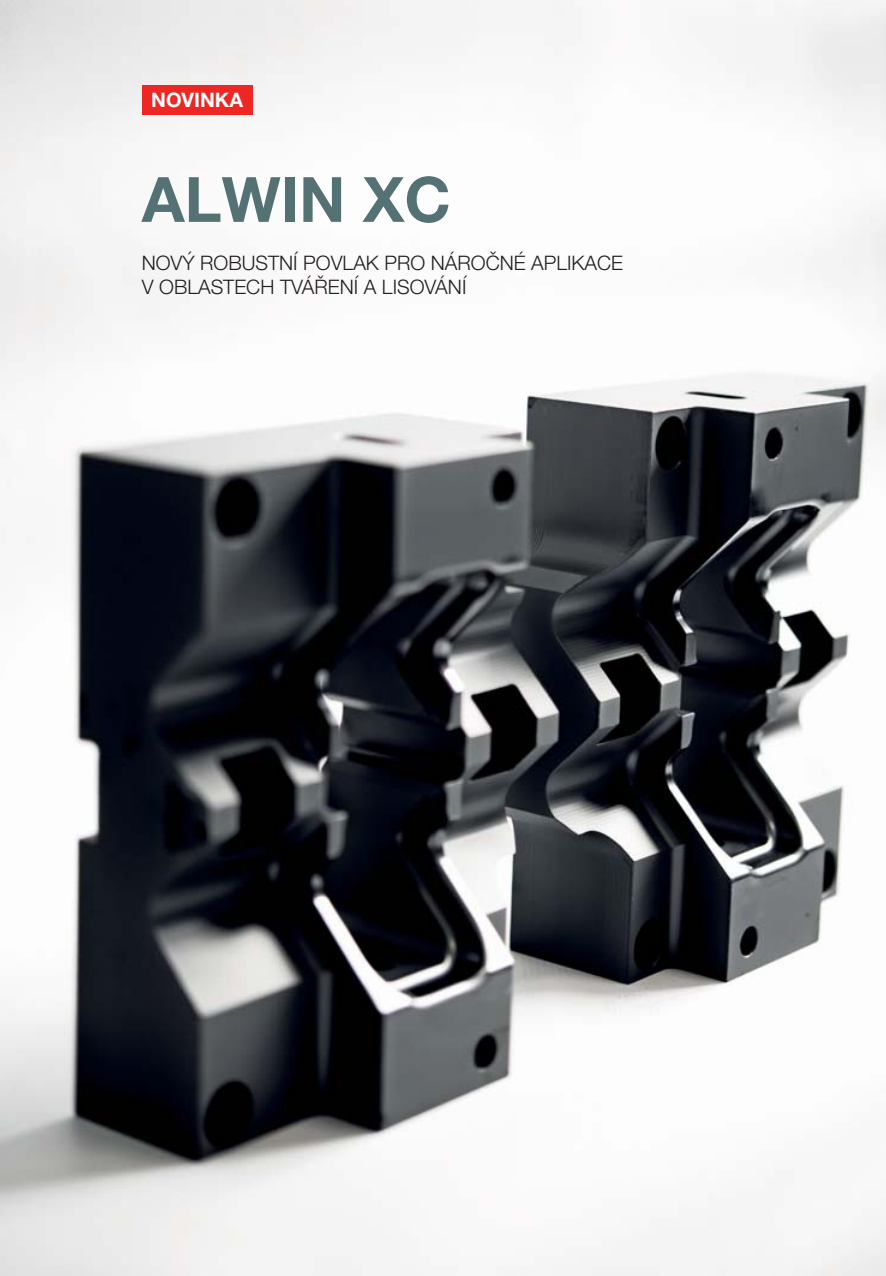
<style>
.page{position:relative;width:886px;height:1276px;background:#fff}
.page>*{position:absolute;margin:0;border:0;box-sizing:border-box;transform-origin:0 0}
.t1{font:700 62.5px "Helvetica Neue LT Pro";color:#547273}
.t2{font:300 20px/24px "Helvetica Neue LT Pro";color:#231f20}
.t3{font:700 20px "Helvetica Neue LT Pro";color:#fff}
</style>
<div class="page">
<img style="left:0;top:0;width:886px;height:1275px">
<div style="left:142px;top:85px;width:110px;height:29px;background:#ec2724"></div>
<p class="t3" style="left:151px;top:93px;width:93px">NOVINKA</p>
<h1 class="t1" style="left:142px;top:177px;width:311px">ALWIN XC</h1>
<p class="t2" style="left:142px;top:253px;width:483px">NOVÝ ROBUSTNÍ POVLAK PRO NÁROČNÉ APLIKACE<br>V OBLASTECH TVÁŘENÍ A LISOVÁNÍ</p>
</div>
